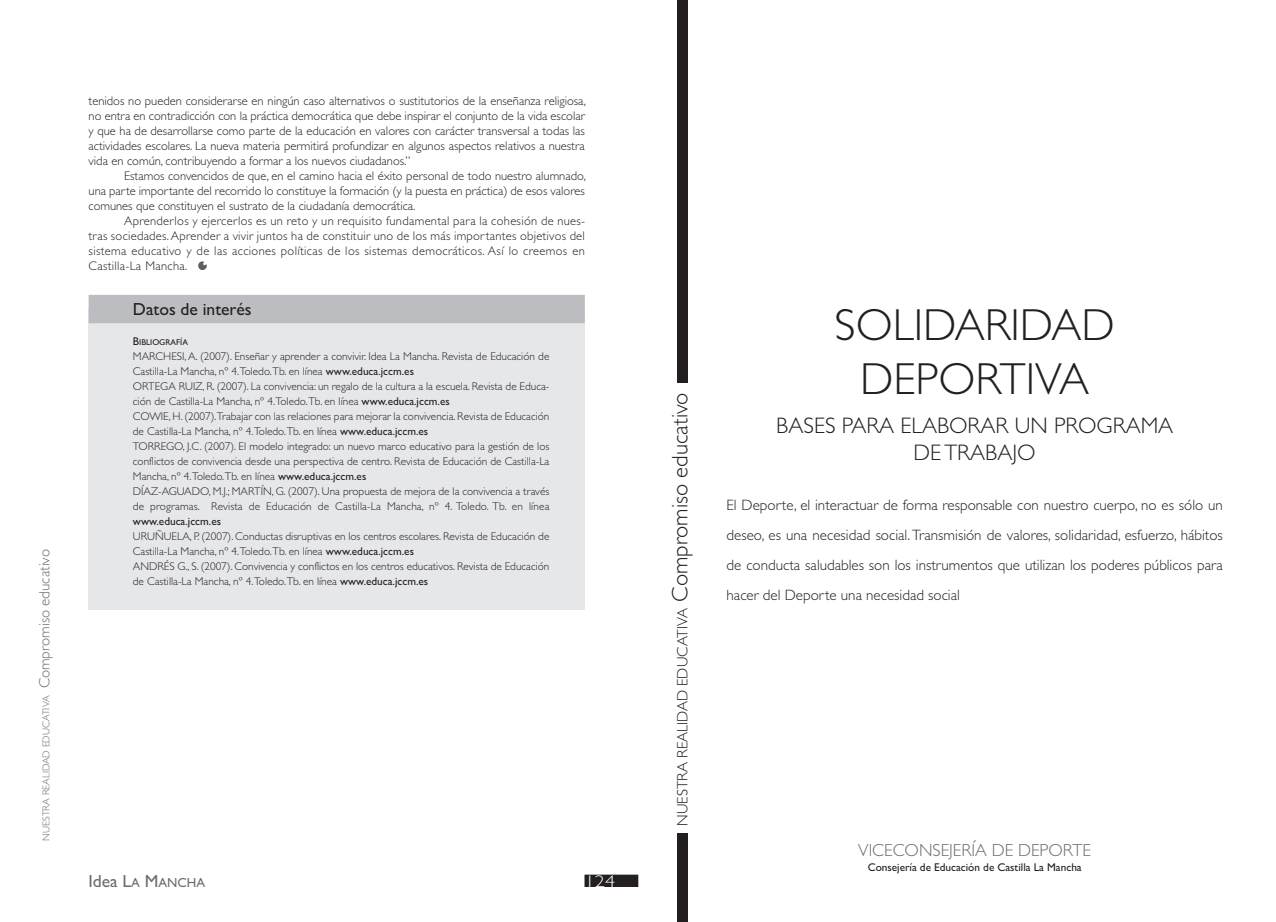
<style>
.page{position:relative;width:1276px;height:922px;background:#fff}
.page>*{position:absolute;margin:0;border:0;box-sizing:border-box;transform-origin:0 0}
.t1{font:300 45px/54px "Gill Sans";color:#231f20;text-align:center}
.t2{font:300 22.5px/27px "Gill Sans";color:#231f20;text-align:center}
.t3{font:300 17.5px "Gill Sans";color:#6c6d70}
.t4{font:17.5px "Gill Sans";color:#231f20}
.t5{font:17.5px "Gill Sans";color:#6c6d70}
.t6{font:300 16.88px "Gill Sans";color:#fff;scale:1.2 1}
.t7{font:300 15px/30px "Gill Sans";color:#231f20;text-align:justify}
.t8{font:300 12.5px/15px "Gill Sans";color:#231f20;text-align:justify}
.t9{font:300 11.25px/15px "Gill Sans";color:#231f20}
.t10{font:11.25px "Gill Sans";color:#231f20}
.t11{font:300 10px "Gill Sans";color:#6c6d70}
.t12{font:8.5px "Gill Sans";color:#231f20}
.s1{font-size:15px}
.s2{font-size:11.25px}
.s3{font-weight:400}
.s4{font-size:13.12px}
.s5{font-size:22.5px}
</style>
<div class="page">
<div style="left:89px;top:309px;width:496px;height:300px;background:#e6e7e9"></div>
<div style="left:585px;top:875px;width:52px;height:11px;background:#231f20"></div>
<div style="left:585px;top:874px;width:53px;height:12px;border:1px solid #231f20"></div>
<div style="left:89px;top:295px;width:496px;height:28px;background:#bcbdc0"></div>
<svg style="left:198px;top:261px;width:9px;height:9px"></svg>
<div style="left:677px;top:833px;width:10px;height:88px;background:#231f20"></div>
<div style="left:677px;top:0;width:10px;height:383px;background:#231f20"></div>
<p class="t11" style="left:43px;top:840px;width:293px;rotate:-90deg">NUESTRA REALIDAD EDUCATIVA <span class="s1">Compromiso educativo</span></p>
<p class="t8" style="left:89px;top:95px;width:499px">tenidos no pueden considerarse en ningún caso alternativos o sustitutorios de la enseñanza religiosa, no entra en contradicción con la práctica democrática que debe inspirar el conjunto de la vida escolar y que ha de desarrollarse como parte de la educación en valores con carácter transversal a todas las actividades escolares. La nueva materia permitirá profundizar en algunos aspectos relativos a nuestra vida en común, contribuyendo a formar a los nuevos ciudadanos.”</p>
<p class="t8" style="left:89px;top:170px;width:499px;text-indent:35px">Estamos convencidos de que, en el camino hacia el éxito personal de todo nuestro alumnado, una parte importante del recorrido lo constituye la formación (y la puesta en práctica) de esos valores comunes que constituyen el sustrato de la ciudadanía democrática.</p>
<p class="t8" style="left:89px;top:215px;width:498px;text-indent:35px">Aprenderlos y ejercerlos es un reto y un requisito fundamental para la cohesión de nues&shy;tras sociedades. Aprender a vivir juntos ha de constituir uno de los más importantes objetivos del sistema educativo y de las acciones políticas de los sistemas democráticos. Así lo creemos en Castilla-La Mancha.</p>
<h3 class="t4" style="left:133px;top:303px;width:120px">Datos de interés</h3>
<p class="t12" style="left:133px;top:339px;width:57px"><span class="s2">B</span>IBLIOGRAFÍA</p>
<p class="t9" style="left:133px;top:350px;width:418px">MARCHESI, A. (2007). Enseñar y aprender a convivir. Idea La Mancha. Revista de Educación de Castilla-La Mancha, nº 4.Toledo.Tb. en línea <span class="s3">www.educa.jccm.es<br></span>ORTEGA RUIZ, R. (2007). La convivencia: un regalo de la cultura a la escuela. Revista de Educa&shy;ción de Castilla-La Mancha, nº 4.Toledo.Tb. en línea <span class="s3">www.educa.jccm.es<br></span>COWIE, H. (2007).Trabajar con las relaciones para mejorar la convivencia. Revista de Educación de Castilla-La Mancha, nº 4.Toledo.Tb. en línea <span class="s3">www.educa.jccm.es<br></span>TORREGO, J.C. (2007). El modelo integrado: un nuevo marco educativo para la gestión de los conflictos de convivencia desde una perspectiva de centro. Revista de Educación de Castilla-La Mancha, nº 4.Toledo.Tb. en línea <span class="s3">www.educa.jccm.es<br></span>DÍAZ-AGUADO, M.J.; MARTÍN, G. (2007). Una propuesta de mejora de la convivencia a través de programas. Revista de Educación de Castilla-La Mancha, nº 4. Toledo. Tb. en línea</p>
<p class="t10" style="left:133px;top:517px;width:90px">www.educa.jccm.es</p>
<p class="t9" style="left:133px;top:530px;width:418px">URUÑUELA, P. (2007). Conductas disruptivas en los centros escolares. Revista de Educación de Castilla-La Mancha, nº 4.Toledo.Tb. en línea <span class="s3">www.educa.jccm.es<br></span>ANDRÉS G., S. (2007). Convivencia y conflictos en los centros educativos. Revista de Educación de Castilla-La Mancha, nº 4.Toledo.Tb. en línea <span class="s3">www.educa.jccm.es</span></p>
<h3 class="t5" style="left:89px;top:874px;width:118px">Idea L<span class="s4">A</span> M<span class="s4">ANCHA</span></h3>
<h3 class="t6" style="left:585px;top:874px;width:27px">124</h3>
<h3 class="t7" style="left:669px;top:825px;width:434px;rotate:-90deg">NUESTRA REALIDAD EDUCATIVA <span class="s5">Compromiso educativo</span></h3>
<h1 class="t1" style="left:834px;top:303px;width:282px">SOLIDARIDAD<br>DEPORTIVA</h1>
<h2 class="t2" style="left:776px;top:414px;width:399px">BASES PARA ELABORAR UN PROGRAMA<br>DE TRABAJO</h2>
<p class="t7" style="left:726px;top:492px;width:498px">El Deporte, el interactuar de forma responsable con nuestro cuerpo, no es sólo un deseo, es una necesidad social. Transmisión de valores, solidaridad, esfuerzo, hábitos de conducta saludables son los instrumentos que utilizan los poderes públicos para hacer del Deporte una necesidad social</p>
<h3 class="t3" style="left:858px;top:843px;width:234px">VICECONSEJERÍA DE DEPORTE</h3>
<p class="t10" style="left:867px;top:862px;width:215px">Consejería de Educación de Castilla La Mancha</p>
</div>
